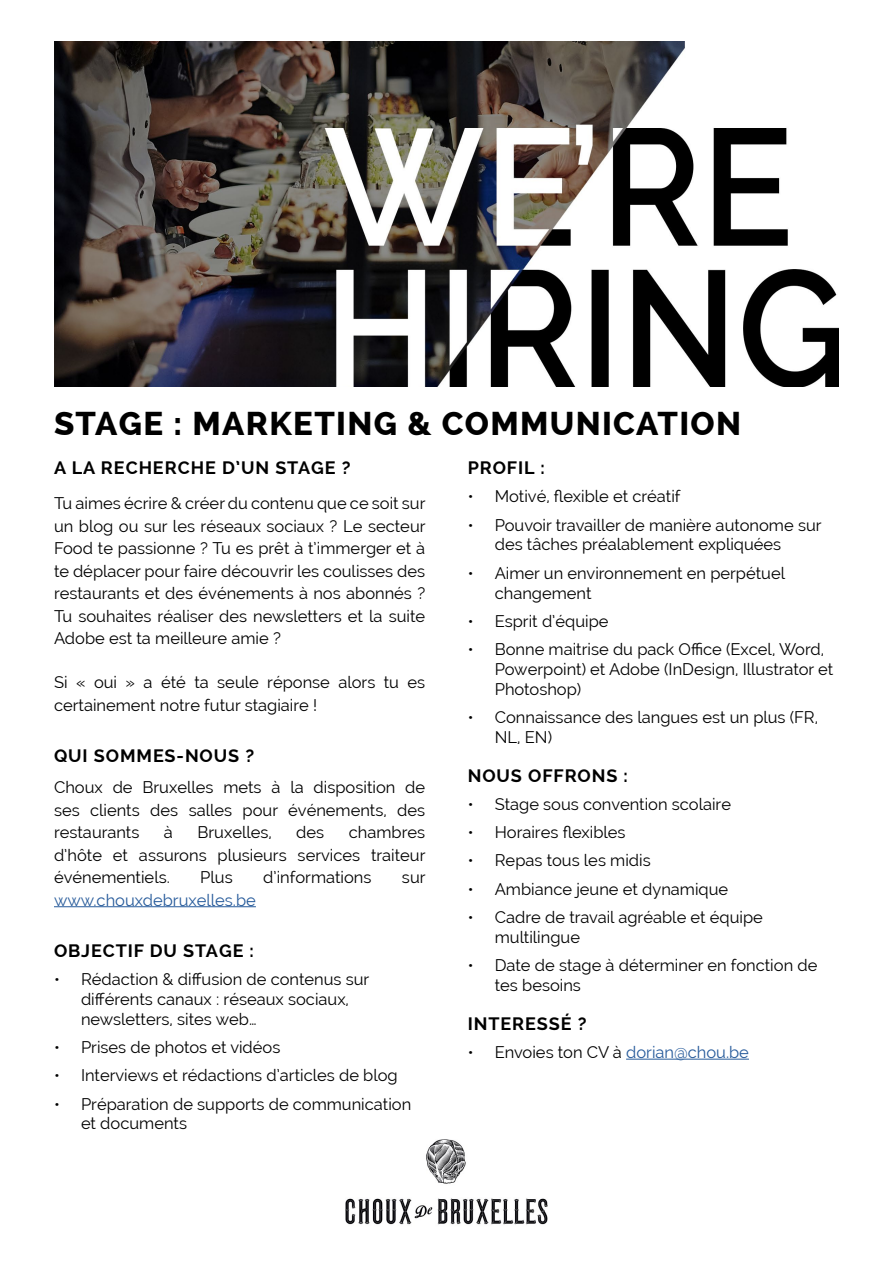
<style>
.page{position:relative;width:893px;height:1263px;background:#fff}
.page>*{position:absolute;margin:0;border:0;box-sizing:border-box;transform-origin:0 0}
.t1{font:800 33px "Raleway";letter-spacing:.04em;color:#000}
.t2{font:700 18px "Raleway";letter-spacing:.05em;color:#000}
.t3{font:16.5px/22.5px "Raleway";color:#000}
.t4{font:16.5px "Raleway";color:#275b9b}
.s1{color:#275b9b}
</style>
<div class="page">
<img style="left:54px;top:42px;width:785px;height:345px">
<hr style="left:54px;top:906px;width:202px;height:1px;background:#275b9b">
<hr style="left:626px;top:1059px;width:123px;height:1px;background:#275b9b">
<img style="left:346px;top:1140px;width:201px;height:85px">
<h1 class="t1" style="left:54px;top:405px;width:689px">STAGE : MARKETING &amp; COMMUNICATION</h1>
<p class="t2" style="left:54px;top:457px;width:298px">A LA RECHERCHE D’UN STAGE ?</p>
<p class="t3" style="left:54px;top:492px;width:373px;text-align:justify">Tu aimes écrire &amp; créer du contenu que ce soit sur un blog ou sur les réseaux sociaux ? Le secteur Food te passionne ? Tu es prêt à t’immerger et à te déplacer pour faire découvrir les coulisses des restaurants et des événements à nos abonnés ?<br>Tu souhaites réaliser des newsletters et la suite Adobe est ta meilleure amie ?</p>
<p class="t3" style="left:54px;top:671px;width:373px">Si « oui » a été ta seule réponse alors tu es certainement notre futur stagiaire !</p>
<p class="t2" style="left:54px;top:745px;width:202px">QUI SOMMES-NOUS ?</p>
<p class="t3" style="left:54px;top:776px;width:373px;text-align:justify">Choux de Bruxelles mets à la disposition de ses clients des salles pour événements, des restaurants</p>
<p class="t3" style="left:54px;top:821px;width:373px;text-align:justify;text-indent:295px">chambres d’hôte et assurons plusieurs services traiteur événementiels.</p>
<p class="t3" style="left:164px;top:821px;width:11px">à</p>
<p class="t3" style="left:197px;top:821px;width:76px">Bruxelles,</p>
<p class="t3" style="left:296px;top:821px;width:30px">des</p>
<p class="t3" style="left:200px;top:866px;width:34px">Plus</p>
<p class="t3" style="left:263px;top:866px;width:110px">d’informations</p>
<p class="t3" style="left:402px;top:866px;width:25px">sur</p>
<p class="t4" style="left:54px;top:890px;width:203px">www.chouxdebruxelles.be</p>
<p class="t2" style="left:54px;top:940px;width:201px">OBJECTIF DU STAGE :</p>
<p class="t3" style="left:81px;top:969px;width:290px;line-height:19.8px;text-indent:-27px">• Rédaction &amp; diffusion de contenus sur différents canaux : réseaux sociaux, newsletters, sites web…</p>
<p class="t3" style="left:54px;top:1036px;width:228px">• Prises de photos et vidéos</p>
<p class="t3" style="left:54px;top:1064px;width:345px">• Interviews et rédactions d’articles de blog</p>
<p class="t3" style="left:81px;top:1094px;width:332px;line-height:19.8px;text-indent:-27px">• Préparation de supports de communication et documents</p>
<p class="t2" style="left:468px;top:457px;width:79px">PROFIL :</p>
<p class="t3" style="left:468px;top:485px;width:214px">• Motivé, flexible et créatif</p>
<p class="t3" style="left:495px;top:515px;width:328px;line-height:19.8px;text-indent:-27px">• Pouvoir travailler de manière autonome sur des tâches préalablement expliquées</p>
<p class="t3" style="left:495px;top:563px;width:292px;line-height:19.8px;text-indent:-27px">• Aimer un environnement en perpétuel changement</p>
<p class="t3" style="left:468px;top:610px;width:142px">• Esprit d’équipe</p>
<p class="t3" style="left:495px;top:639px;width:340px;line-height:19.8px;text-indent:-27px">• Bonne maitrise du pack Office (Excel, Word,<br>Powerpoint) et Adobe (InDesign, Illustrator et<br>Photoshop)</p>
<p class="t3" style="left:495px;top:707px;width:325px;line-height:19.8px;text-indent:-27px">• Connaissance des langues est un plus (FR,<br>NL, EN)</p>
<p class="t2" style="left:468px;top:765px;width:162px">NOUS OFFRONS :</p>
<p class="t3" style="left:468px;top:793px;width:265px">• Stage sous convention scolaire</p>
<p class="t3" style="left:468px;top:821px;width:159px">• Horaires flexibles</p>
<p class="t3" style="left:468px;top:849px;width:184px">• Repas tous les midis</p>
<p class="t3" style="left:468px;top:878px;width:262px">• Ambiance jeune et dynamique</p>
<p class="t3" style="left:495px;top:907px;width:270px;line-height:19.8px;text-indent:-27px">• Cadre de travail agréable et équipe multilingue</p>
<p class="t3" style="left:495px;top:955px;width:324px;line-height:19.8px;text-indent:-27px">• Date de stage à déterminer en fonction de tes besoins</p>
<p class="t2" style="left:468px;top:1013px;width:120px">INTERESSÉ ?</p>
<p class="t3" style="left:468px;top:1041px;width:283px">• Envoies ton CV à <span class="s1">dorian@chou.be</span></p>
</div>
